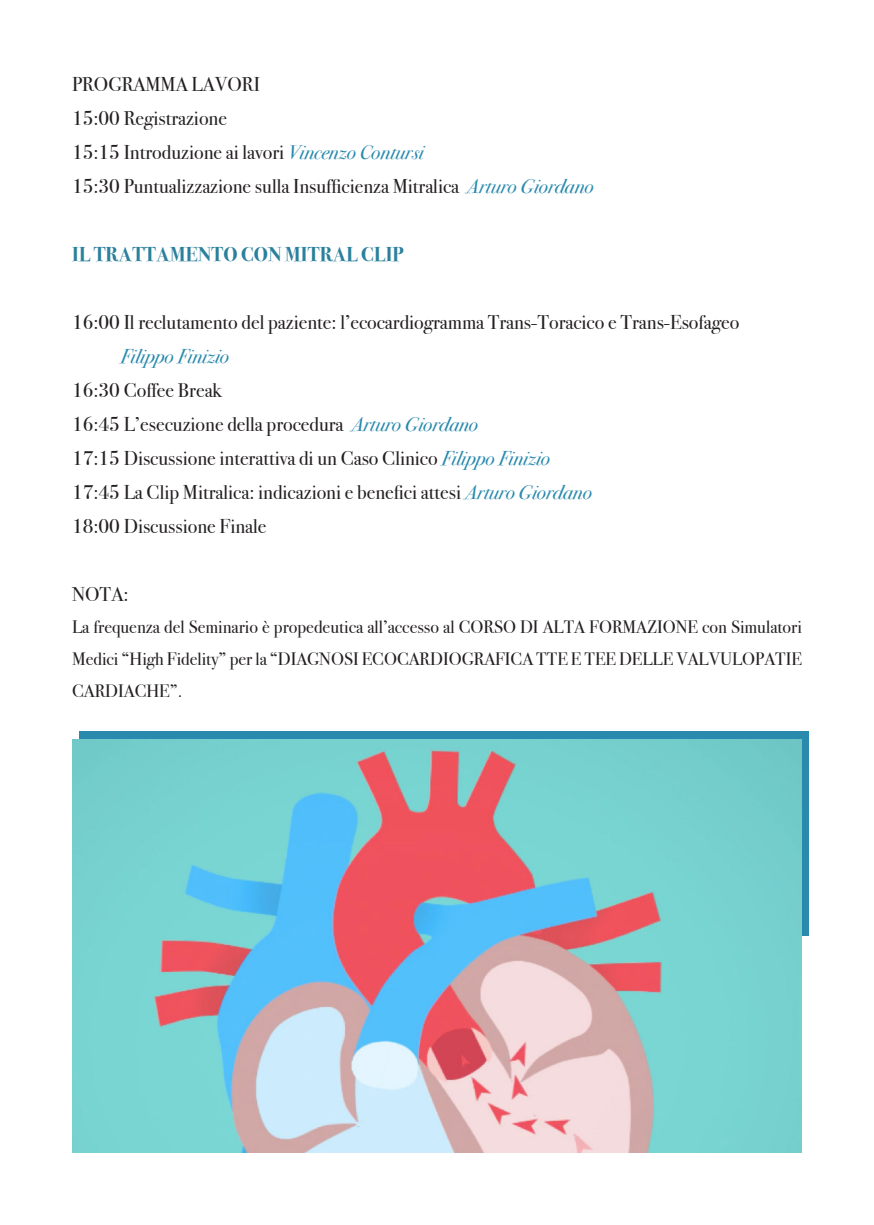
<style>
.page{position:relative;width:874px;height:1225px;background:#fff}
.page>*{position:absolute;margin:0;border:0;box-sizing:border-box;transform-origin:0 0}
.t1{font:20px "Bodoni Svty Two ITCTT";color:#231f20}
.t2{font:700 20px "Bodoni Svty Two ITCTT";letter-spacing:.01em;color:#2b809c}
.t3{font:italic 20px "Bodoni Svty Two ITCTT";color:#2a8aad}
.t4{font:18px/32px "Bodoni Svty Two ITCTT";color:#231f20;text-align:justify}
.s1{font-style:italic;color:#2a8aad}
</style>
<div class="page">
<div style="left:79px;top:731px;width:729px;height:204px;background:#2a8aad"></div>
<img style="left:72px;top:739px;width:729px;height:414px">
<p class="t1" style="left:72px;top:68px;width:189px">PROGRAMMA LAVORI</p>
<p class="t1" style="left:72px;top:102px;width:156px">15:00 Registrazione</p>
<p class="t1" style="left:72px;top:136px;width:353px">15:15 Introduzione ai lavori <span class="s1">Vincenzo Contursi</span></p>
<p class="t1" style="left:72px;top:170px;width:523px">15:30 Puntualizzazione sulla Insufficienza Mitralica <span class="s1">Arturo Giordano</span></p>
<p class="t2" style="left:72px;top:237px;width:333px">IL TRATTAMENTO CON MITRAL CLIP</p>
<p class="t1" style="left:72px;top:306px;width:668px">16:00 Il reclutamento del paziente: l’ecocardiogramma Trans-Toracico e Trans-Esofageo</p>
<p class="t3" style="left:120px;top:338px;width:110px">Filippo Finizio</p>
<p class="t1" style="left:72px;top:374px;width:151px">16:30 Coffee Break</p>
<p class="t1" style="left:72px;top:408px;width:407px">16:45 L’esecuzione della procedura <span class="s1">Arturo Giordano</span></p>
<p class="t1" style="left:72px;top:442px;width:479px">17:15 Discussione interattiva di un Caso Clinico <span class="s1">Filippo Finizio</span></p>
<p class="t1" style="left:72px;top:476px;width:521px">17:45 La Clip Mitralica: indicazioni e benefici attesi <span class="s1">Arturo Giordano</span></p>
<p class="t1" style="left:72px;top:510px;width:196px">18:00 Discussione Finale</p>
<p class="t1" style="left:72px;top:578px;width:58px">NOTA:</p>
<p class="t4" style="left:72px;top:609px;width:731px">La frequenza del Seminario è propedeutica all’accesso al CORSO DI ALTA FORMAZIONE con Simulatori Medici “High Fidelity” per la “DIAGNOSI ECOCARDIOGRAFICA TTE E TEE DELLE VALVULOPATIE CARDIACHE”.</p>
</div>
